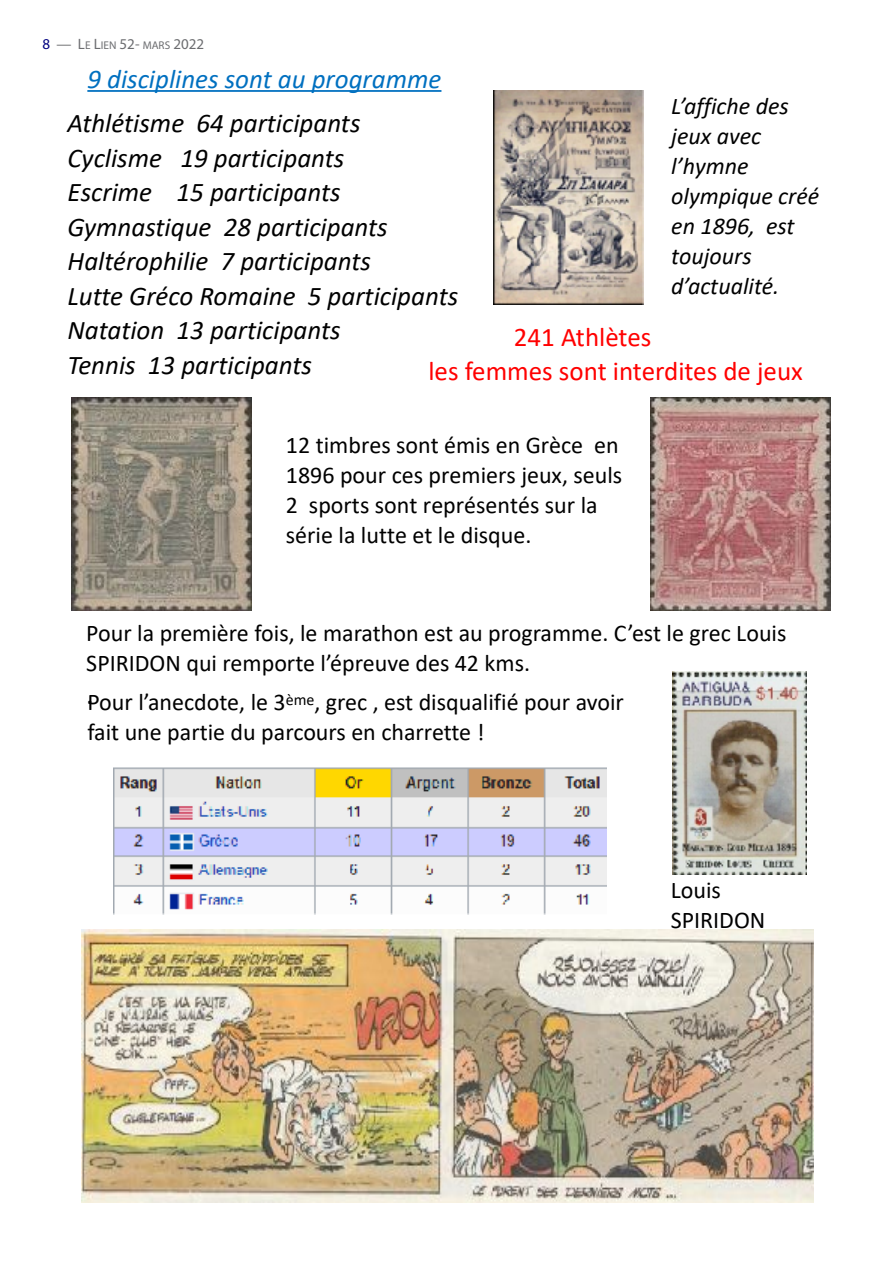
<style>
.page{position:relative;width:893px;height:1263px;background:#fff}
.page>*{position:absolute;margin:0;border:0;box-sizing:border-box;transform-origin:0 0}
.t1{font:30px "Calibri";color:#000}
.t2{font:italic 27px/34.5px "Calibri";color:#000}
.t3{font:italic 27px/44.2px "Calibri";color:#0070c0}
.t4{font:27px/34.5px "Calibri";color:#f00}
.t5{font:24px/30px "Calibri";color:#000}
.t6{font:italic 24px/30px "Calibri";color:#000}
.t7{font:15px "Myriad Pro";color:#6c6d70}
.s1{color:#000080}
.s2{font-size:11.25px}
.s3{color:#000}
</style>
<div class="page">
<img style="left:651px;top:397px;width:180px;height:213px">
<img style="left:72px;top:397px;width:180px;height:213px">
<img style="left:82px;top:929px;width:731px;height:273px">
<img style="left:672px;top:671px;width:135px;height:203px">
<img style="left:494px;top:90px;width:149px;height:215px">
<hr style="left:87px;top:90px;width:354px;height:2px;background:#0070c0">
<img style="left:113px;top:767px;width:493px;height:148px">
<p class="t7" style="left:43px;top:35px;width:163px"><span class="s1">8</span> — L<span class="s2">E</span> L<span class="s2">IEN</span> 52- <span class="s2">MARS</span> 2022</p>
<p class="t3" style="left:68px;top:56px;width:375px;text-indent:20px">9 disciplines sont au programme<br><span class="s3">Athlétisme 64 participants</span></p>
<p class="t2" style="left:68px;top:139px;width:392px">Cyclisme 19 participants<br>Escrime 15 participants<br>Gymnastique 28 participants<br>Haltérophilie 7 participants<br>Lutte Gréco Romaine 5 participants<br>Natation 13 participants<br>Tennis 13 participants</p>
<p class="t6" style="left:671px;top:90px;width:150px">L’affiche des jeux avec l’hymne olympique créé en 1896, est toujours d’actualité.</p>
<p class="t4" style="left:428px;top:319px;width:376px;text-indent:85px">241 Athlètes<br>les femmes sont interdites de jeux</p>
<p class="t5" style="left:286px;top:429px;width:338px">12 timbres sont émis en Grèce en<br>1896 pour ces premiers jeux, seuls<br>2 sports sont représentés sur la série la lutte et le disque.</p>
<p class="t5" style="left:86px;top:617px;width:702px">Pour la première fois, le marathon est au programme. C’est le grec Louis<br>SPIRIDON qui remporte l’épreuve des 42 kms.</p>
<p class="t1" style="left:86px;top:673px;width:9px">.</p>
<p class="t5" style="left:87px;top:686px;width:538px">Pour l’anecdote, le 3<sup>ème</sup>, grec , est disqualifié pour avoir fait une partie du parcours en charrette !</p>
<p class="t5" style="left:671px;top:874px;width:96px">Louis<br>SPIRIDON</p>
</div>
